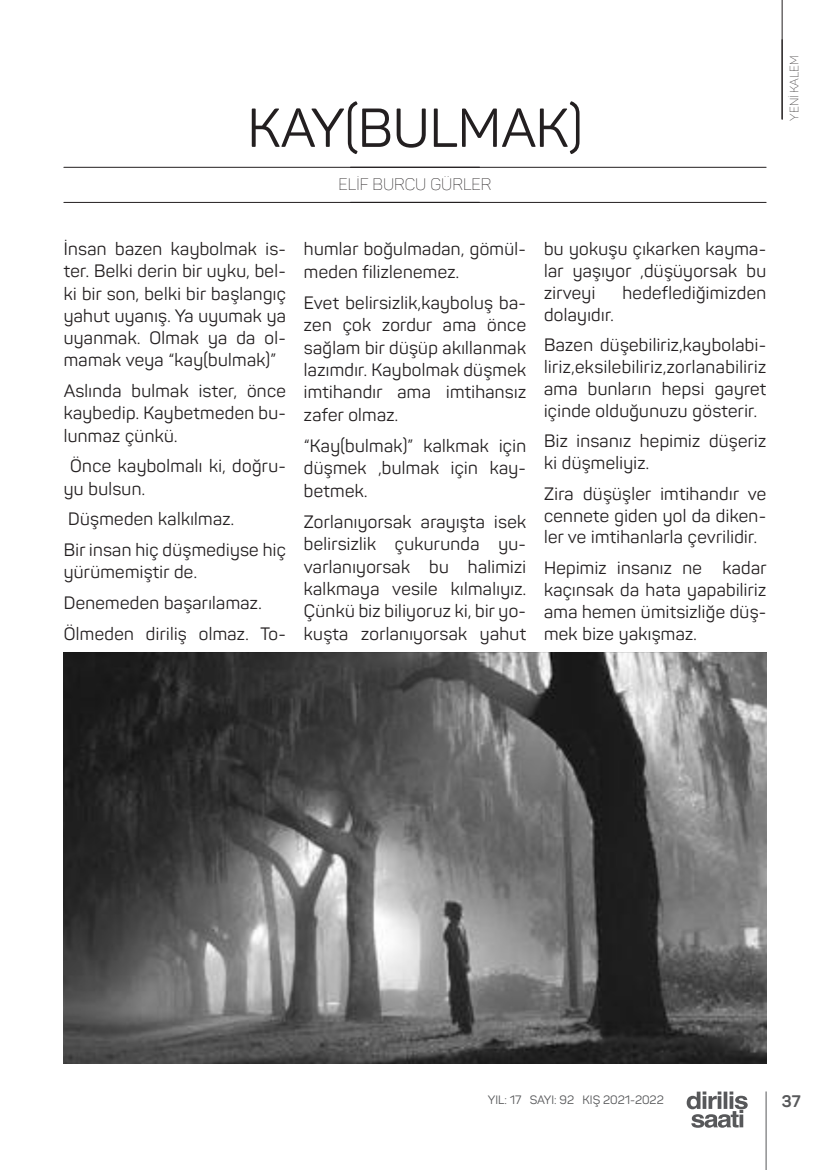
<style>
.page{position:relative;width:830px;height:1170px;background:#fff}
.page>*{position:absolute;margin:0;border:0;box-sizing:border-box;transform-origin:0 0}
.t1{font:54px "Panton";color:#231f20}
.t2{font:17.7px/22.5px "Panton";letter-spacing:.02em;color:#231f20;text-align:justify}
.t3{font:200 16.5px "Panton";color:#231f20}
.t4{font:700 16.5px "Panton";color:#57585a}
.t5{font:12px "Panton";color:#57585a}
.t6{font:200 12px "Panton";color:#231f20}
</style>
<div class="page">
<hr style="left:765px;top:1091px;width:1px;height:78px;background:#57585a">
<svg style="left:686px;top:1091px;width:61px;height:36px"></svg>
<hr style="left:64px;top:167px;width:701px;height:1px;background:#231f20">
<hr style="left:64px;top:202px;width:701px;height:1px;background:#231f20">
<hr style="left:781px;top:0;width:1px;height:119px;background:#231f20">
<img style="left:64px;top:652px;width:702px;height:411px">
<p class="t1" style="left:247px;top:95px;width:336px">KAY(BULMAK)</p>
<p class="t3" style="left:338px;top:175px;width:154px">ELİF BURCU GÜRLER</p>
<p class="t2" style="left:64px;top:238px;width:223px">İnsan bazen kaybolmak is&shy;ter. Belki derin bir uyku, bel&shy;ki bir son, belki bir başlangıç yahut uyanış. Ya uyumak ya uyanmak. Olmak ya da ol&shy;mamak veya “kay(bulmak)”</p>
<p class="t2" style="left:64px;top:380px;width:223px">Aslında bulmak ister, önce kaybedip. Kaybetmeden bu&shy;lunmaz çünkü.</p>
<p class="t2" style="left:64px;top:455px;width:223px;text-indent:6px">Önce kaybolmalı ki, doğru&shy;yu bulsun.</p>
<p class="t2" style="left:68px;top:507px;width:167px">Düşmeden kalkılmaz.</p>
<p class="t2" style="left:64px;top:538px;width:223px">Bir insan hiç düşmediyse hiç yürümemiştir de.</p>
<p class="t2" style="left:64px;top:591px;width:199px">Denemeden başarılamaz.</p>
<p class="t2" style="left:64px;top:622px;width:223px">Ölmeden diriliş olmaz. To-</p>
<p class="t2" style="left:304px;top:238px;width:223px">humlar boğulmadan, gömül&shy;meden filizlenemez.</p>
<p class="t2" style="left:304px;top:291px;width:223px">Evet belirsizlik,kayboluş ba&shy;zen çok zordur ama önce sağlam bir düşüp akıllanmak lazımdır. Kaybolmak düşmek imtihandır ama imtihansız zafer olmaz.</p>
<p class="t2" style="left:304px;top:434px;width:223px">“Kay(bulmak)” kalkmak için düşmek ,bulmak için kay&shy;betmek.</p>
<p class="t2" style="left:304px;top:510px;width:223px">Zorlanıyorsak arayışta isek belirsizlik çukurunda yu&shy;varlanıyorsak bu halimizi kalkmaya vesile kılmalıyız.<br>Çünkü biz biliyoruz ki, bir yo&shy;kuşta zorlanıyorsak yahut</p>
<p class="t2" style="left:544px;top:238px;width:223px;line-height:21.9px">bu yokuşu çıkarken kayma&shy;lar yaşıyor ,düşüyorsak bu zirveyi</p>
<p class="t2" style="left:622px;top:281px;width:145px">hedeflediğimizden</p>
<p class="t2" style="left:544px;top:303px;width:71px">dolayıdır.</p>
<p class="t2" style="left:544px;top:334px;width:223px;line-height:21.9px">Bazen düşebiliriz,kaybolabi&shy;liriz,eksilebiliriz,zorlanabiliriz ama bunların hepsi gayret içinde olduğunuzu gösterir.</p>
<p class="t2" style="left:544px;top:430px;width:223px;line-height:21.9px">Biz insanız hepimiz düşeriz ki düşmeliyiz.</p>
<p class="t2" style="left:544px;top:482px;width:223px;line-height:21.9px">Zira düşüşler imtihandır ve cennete giden yol da diken&shy;ler ve imtihanlarla çevrilidir.</p>
<p class="t2" style="left:544px;top:556px;width:224px;line-height:21.9px">Hepimiz insanız ne kadar kaçınsak da hata yapabiliriz ama hemen ümitsizliğe düş&shy;mek bize yakışmaz.</p>
<p class="t6" style="left:786px;top:121px;width:66px;rotate:-90deg">YENİ KALEM</p>
<p class="t5" style="left:487px;top:1091px;width:177px">YIL: 17 SAYI: 92 KIŞ 2021-2022</p>
<p class="t4" style="left:781px;top:1090px;width:21px">37</p>
</div>
